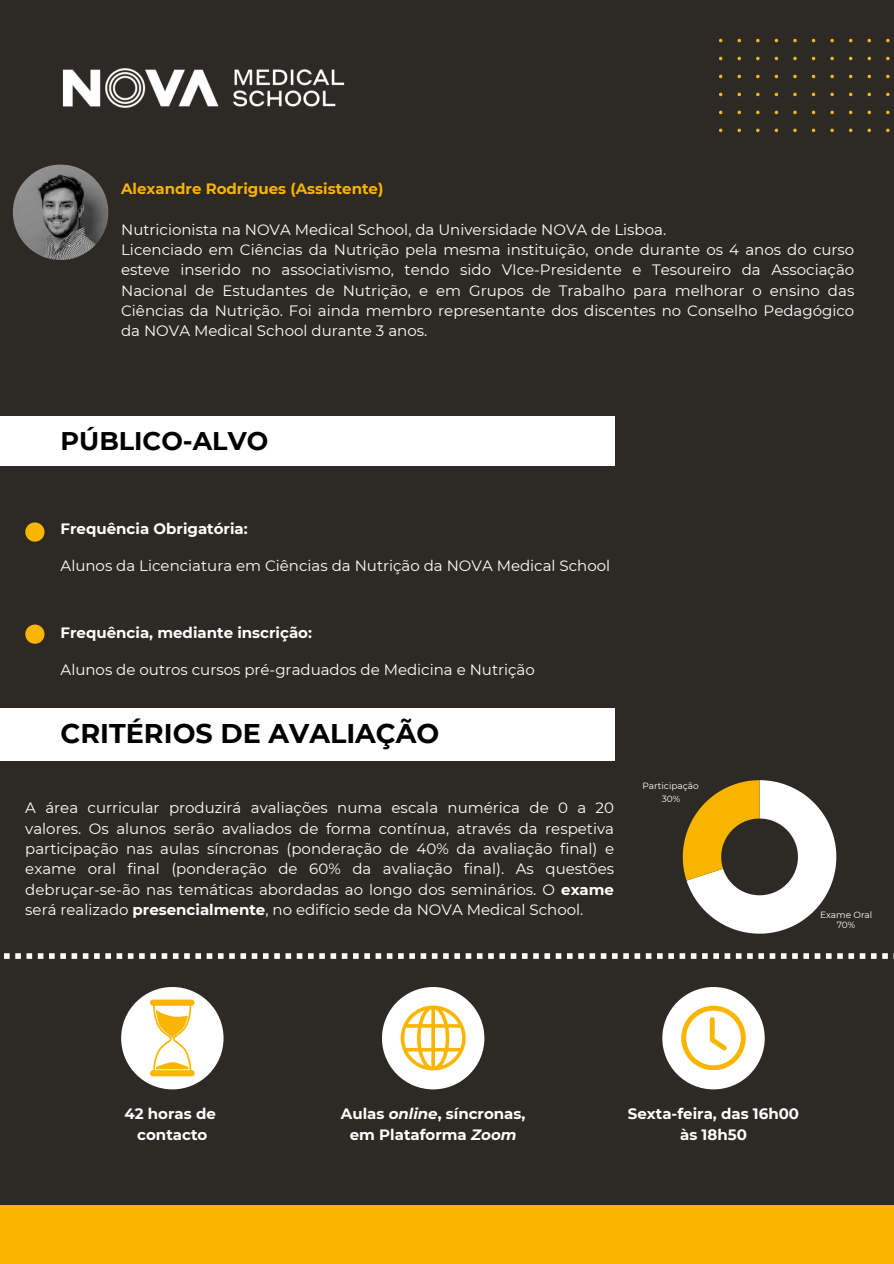
<style>
.page{position:relative;width:894px;height:1264px;background:#fff}
.page>*{position:absolute;margin:0;border:0;box-sizing:border-box;transform-origin:0 0}
.t1{font:700 27px "Montserrat";color:#000}
.t2{font:700 25.5px "Montserrat";color:#000}
.t3{font:15px/20.2px "Montserrat";color:#fff;text-align:justify}
.t4{font:700 15px/20.2px "Montserrat";color:#fff;text-align:center}
.t5{font:700 15px "Montserrat";color:#f9b400}
.t6{font:9px/10.8px "Montserrat";color:#fff;text-align:center}
.s1{font-weight:700}
.s2{font-style:italic}
</style>
<div class="page">
<div style="left:0;top:0;width:893px;height:1263px;background:#2d2a26"></div>
<img style="left:62px;top:68px;width:283px;height:40px">
<div style="left:0;top:416px;width:614px;height:50px;background:#fff"></div>
<svg style="left:719px;top:39px;width:170px;height:93px"></svg>
<img style="left:13px;top:164px;width:95px;height:96px;border-radius:50%">
<svg style="left:25px;top:624px;width:19px;height:19px"></svg>
<svg style="left:25px;top:522px;width:19px;height:19px"></svg>
<div style="left:662px;top:987px;width:102px;height:102px;background:#fff;border-radius:50%"></div>
<div style="left:0;top:708px;width:614px;height:53px;background:#fff"></div>
<div style="left:121px;top:987px;width:102px;height:102px;background:#fff;border-radius:50%"></div>
<svg style="left:681px;top:1005px;width:64px;height:64px"></svg>
<svg style="left:150px;top:999px;width:44px;height:77px"></svg>
<svg style="left:4px;top:953px;width:884px;height:5px"></svg>
<div style="left:382px;top:987px;width:102px;height:102px;background:#fff;border-radius:50%"></div>
<svg style="left:400px;top:1005px;width:65px;height:65px"></svg>
<svg style="left:682px;top:780px;width:154px;height:153px"></svg>
<div style="left:0;top:1205px;width:893px;height:58px;background:#fab500"></div>
<p class="t5" style="left:121px;top:180px;width:264px">Alexandre Rodrigues (Assistente)</p>
<h2 class="t3" style="left:121px;top:219px;width:546px">Nutricionista na NOVA Medical School, da Universidade NOVA de Lisboa.</h2>
<p class="t3" style="left:121px;top:239px;width:734px">Licenciado em Ciências da Nutrição pela mesma instituição, onde durante os 4 anos do curso esteve inserido no associativismo, tendo sido VIce-Presidente e Tesoureiro da Associação Nacional de Estudantes de Nutrição, e em Grupos de Trabalho para melhorar o ensino das Ciências da Nutrição. Foi ainda membro representante dos discentes no Conselho Pedagógico da NOVA Medical School durante 3 anos.</p>
<p class="t2" style="left:61px;top:425px;width:209px">PÚBLICO-ALVO</p>
<h1 class="t4" style="left:61px;top:518px;width:189px">Frequência Obrigatória:</h1>
<p class="t3" style="left:61px;top:556px;width:551px">Alunos da Licenciatura em Ciências da Nutrição da NOVA Medical School</p>
<p class="t4" style="left:61px;top:622px;width:253px">Frequência, mediante inscrição:</p>
<p class="t3" style="left:61px;top:659px;width:475px">Alunos de outros cursos pré-graduados de Medicina e Nutrição</p>
<p class="t1" style="left:61px;top:717px;width:380px">CRITÉRIOS DE AVALIAÇÃO</p>
<p class="t3" style="left:25px;top:798px;width:590px">A área curricular produzirá avaliações numa escala numérica de 0 a 20 valores. Os alunos serão avaliados de forma contínua, através da respetiva participação nas aulas síncronas (ponderação de 40% da avaliação final) e exame oral final (ponderação de 60% da avaliação final). As questões debruçar-se-ão nas temáticas abordadas ao longo dos seminários. O <span class="s1">exame </span>será realizado <span class="s1">presencialmente</span>, no edifício sede da NOVA Medical School.</p>
<p class="t6" style="left:642px;top:780px;width:58px;line-height:12.6px">Participação<br>30%</p>
<p class="t6" style="left:820px;top:909px;width:54px">Exame Oral<br>70%</p>
<h1 class="t4" style="left:124px;top:1103px;width:93px">42 horas de contacto</h1>
<p class="t4" style="left:341px;top:1103px;width:186px">Aulas <span class="s2">online</span>, síncronas, em Plataforma <span class="s2">Zoom</span></p>
<p class="t4" style="left:627px;top:1103px;width:173px">Sexta-feira, das 16h00 às 18h50</p>
</div>
